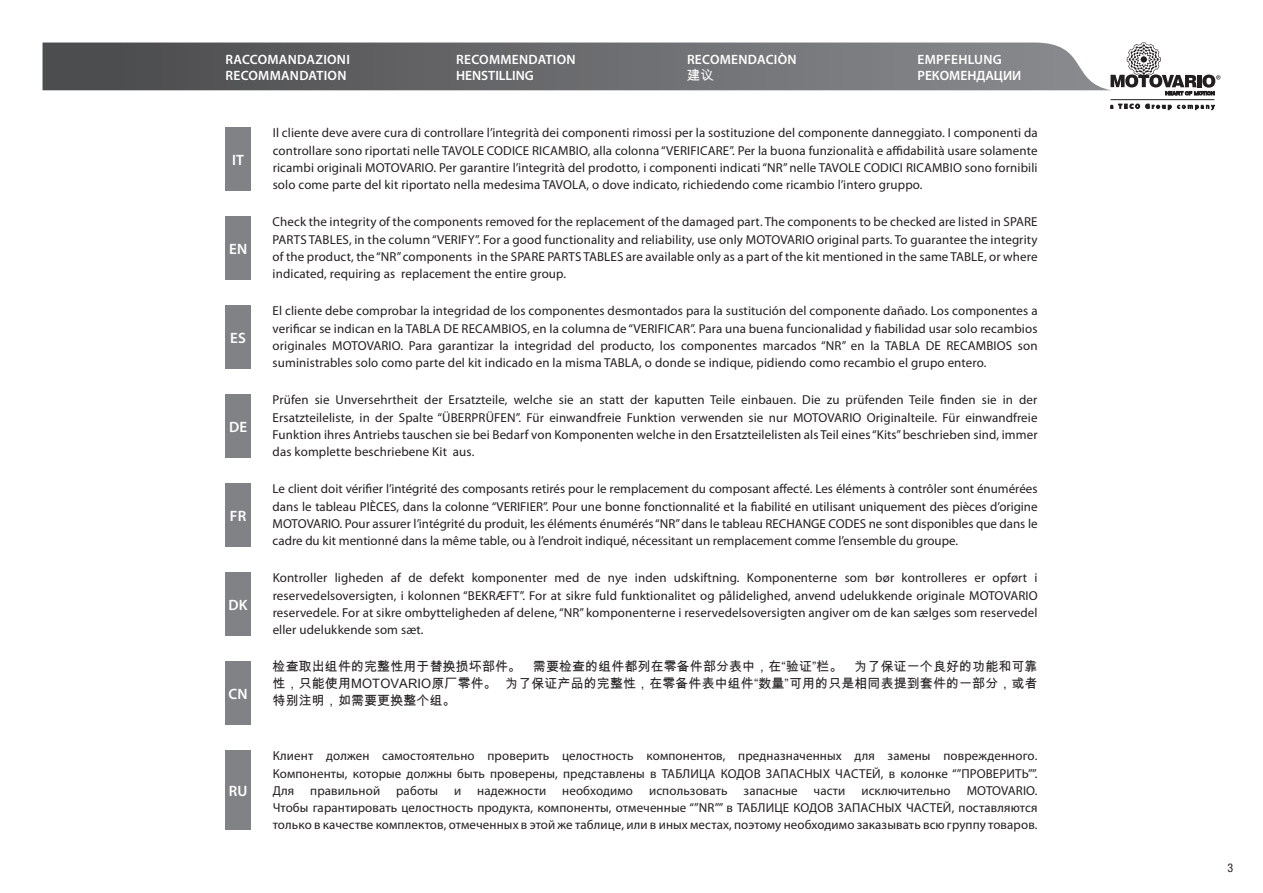
<style>
.page{position:relative;width:1263px;height:893px;background:#fff}
.page>*{position:absolute;margin:0;border:0;box-sizing:border-box;transform-origin:0 0}
.t1{font:600 15px "Myriad Pro";letter-spacing:.01em;color:#fff}
.t2{font:600 13.5px/16.5px "Myriad Pro";color:#fff}
.t3{font:600 13.5px/16.5px "Myriad Pro";letter-spacing:.02em;color:#fff}
.t4{font:13.5px "Arial Unicode MS";color:#fff}
.t5{font:12.9px/17.2px "Myriad Pro";letter-spacing:.01em;color:#231f20;text-align:justify}
.t6{font:12.9px/17.2px "Arial Unicode MS";letter-spacing:.01em;color:#231f20}
.t7{font:condensed 12px "Helvetica Neue LT Std";color:#231f20}
</style>
<div class="page">
<svg style="left:1110px;top:43px;width:110px;height:52px"></svg>
<hr style="left:1110px;top:99px;width:104px;height:1px;background:#231f20">
<svg style="left:1110px;top:104px;width:105px;height:6px"></svg>
<svg style="left:43px;top:43px;width:1068px;height:47px;background:#6c6d70"></svg>
<div style="left:225px;top:128px;width:26px;height:63px;background:#808285"></div>
<div style="left:225px;top:217px;width:26px;height:63px;background:#808285"></div>
<div style="left:225px;top:395px;width:26px;height:63px;background:#808285"></div>
<div style="left:225px;top:484px;width:26px;height:63px;background:#808285"></div>
<div style="left:225px;top:306px;width:26px;height:63px;background:#808285"></div>
<div style="left:225px;top:661px;width:26px;height:64px;background:#808285"></div>
<div style="left:225px;top:572px;width:26px;height:64px;background:#808285"></div>
<div style="left:225px;top:750px;width:26px;height:80px;background:#808285"></div>
<p class="t3" style="left:687px;top:51px;width:111px">RECOMENDACIÒN</p>
<p class="t4" style="left:687px;top:66px;width:28px">建议</p>
<p class="t3" style="left:225px;top:51px;width:126px">RACCOMANDAZIONI<br>RECOMMANDATION</p>
<p class="t2" style="left:917px;top:51px;width:105px">EMPFEHLUNG<br>РЕКОМЕНДАЦИИ</p>
<p class="t2" style="left:456px;top:51px;width:121px">RECOMMENDATION<br>HENSTILLING</p>
<p class="t1" style="left:232px;top:152px;width:13px">IT</p>
<p class="t1" style="left:229px;top:241px;width:20px">EN</p>
<p class="t1" style="left:230px;top:330px;width:17px">ES</p>
<p class="t1" style="left:229px;top:419px;width:20px">DE</p>
<p class="t1" style="left:230px;top:508px;width:18px">FR</p>
<p class="t1" style="left:229px;top:597px;width:21px">DK</p>
<p class="t1" style="left:229px;top:686px;width:21px">CN</p>
<p class="t1" style="left:229px;top:782px;width:20px">RU</p>
<p class="t5" style="left:273px;top:125px;width:766px">Il cliente deve avere cura di controllare l’integrità dei componenti rimossi per la sostituzione del componente danneggiato. I componenti da controllare sono riportati nelle TAVOLE CODICE RICAMBIO, alla colonna “VERIFICARE”. Per la buona funzionalità e affidabilità usare solamente ricambi originali MOTOVARIO. Per garantire l’integrità del prodotto, i componenti indicati “NR” nelle TAVOLE CODICI RICAMBIO sono fornibili solo come parte del kit riportato nella medesima TAVOLA, o dove indicato, richiedendo come ricambio l’intero gruppo.</p>
<p class="t5" style="left:273px;top:214px;width:766px">Check the integrity of the components removed for the replacement of the damaged part. The components to be checked are listed in SPARE PARTS TABLES, in the column “VERIFY”. For a good functionality and reliability, use only MOTOVARIO original parts. To guarantee the integrity of the product, the “NR” components in the SPARE PARTS TABLES are available only as a part of the kit mentioned in the same TABLE, or where indicated, requiring as replacement the entire group.</p>
<p class="t5" style="left:273px;top:303px;width:766px">El cliente debe comprobar la integridad de los componentes desmontados para la sustitución del componente dañado. Los componentes a verificar se indican en la TABLA DE RECAMBIOS, en la columna de “VERIFICAR”. Para una buena funcionalidad y fiabilidad usar solo recambios originales MOTOVARIO. Para garantizar la integridad del producto, los componentes marcados “NR” en la TABLA DE RECAMBIOS son suministrables solo como parte del kit indicado en la misma TABLA, o donde se indique, pidiendo como recambio el grupo entero.</p>
<p class="t5" style="left:273px;top:392px;width:766px">Prüfen sie Unversehrtheit der Ersatzteile, welche sie an statt der kaputten Teile einbauen. Die zu prüfenden Teile finden sie in der Ersatzteileliste, in der Spalte “ÜBERPRÜFEN”. Für einwandfreie Funktion verwenden sie nur MOTOVARIO Originalteile. Für einwandfreie Funktion ihres Antriebs tauschen sie bei Bedarf von Komponenten welche in den Ersatzteilelisten als Teil eines “Kits” beschrieben sind, immer das komplette beschriebene Kit aus.</p>
<p class="t5" style="left:273px;top:481px;width:766px">Le client doit vérifier l’intégrité des composants retirés pour le remplacement du composant affecté. Les éléments à contrôler sont énumérées dans le tableau PIÈCES, dans la colonne “VERIFIER”. Pour une bonne fonctionnalité et la fiabilité en utilisant uniquement des pièces d’origine MOTOVARIO. Pour assurer l’intégrité du produit, les éléments énumérés “NR” dans le tableau RECHANGE CODES ne sont disponibles que dans le cadre du kit mentionné dans la même table, ou à l’endroit indiqué, nécessitant un remplacement comme l’ensemble du groupe.</p>
<p class="t5" style="left:273px;top:570px;width:766px">Kontroller ligheden af de defekt komponenter med de nye inden udskiftning. Komponenterne som bør kontrolleres er opført i reservedelsoversigten, i kolonnen “BEKRÆFT”. For at sikre fuld funktionalitet og pålidelighed, anvend udelukkende originale MOTOVARIO reservedele. For at sikre ombytteligheden af delene, “NR” komponenterne i reservedelsoversigten angiver om de kan sælges som reservedel eller udelukkende som sæt.</p>
<p class="t6" style="left:273px;top:657px;width:766px">检查取出组件的完整性用于替换损坏部件。 需要检查的组件都列在零备件部分表中，在“验证”栏。 为了保证一个良好的功能和可靠性，只能使用MOTOVARIO原厂零件。 为了保证产品的完整性，在零备件表中组件“数量”可用的只是相同表提到套件的一部分，或者</p>
<p class="t6" style="left:273px;top:692px;width:185px">特别注明，如需要更换整个组。</p>
<p class="t5" style="left:273px;top:747px;width:766px">Клиент должен самостоятельно проверить целостность компонентов, предназначенных для замены поврежденного.<br>Компоненты, которые должны быть проверены, представлены в ТАБЛИЦА КОДОВ ЗАПАСНЫХ ЧАСТЕЙ, в колонке “”ПРОВЕРИТЬ””.<br>Для правильной работы и надежности необходимо использовать запасные части исключительно MOTOVARIO.<br>Чтобы гарантировать целостность продукта, компоненты, отмеченные “”NR”” в ТАБЛИЦЕ КОДОВ ЗАПАСНЫХ ЧАСТЕЙ, поставляются только в качестве комплектов, отмеченных в этой же таблице, или в иных местах, поэтому необходимо заказывать всю группу товаров.</p>
<p class="t7" style="left:1227px;top:861px;width:7px">3</p>
</div>
